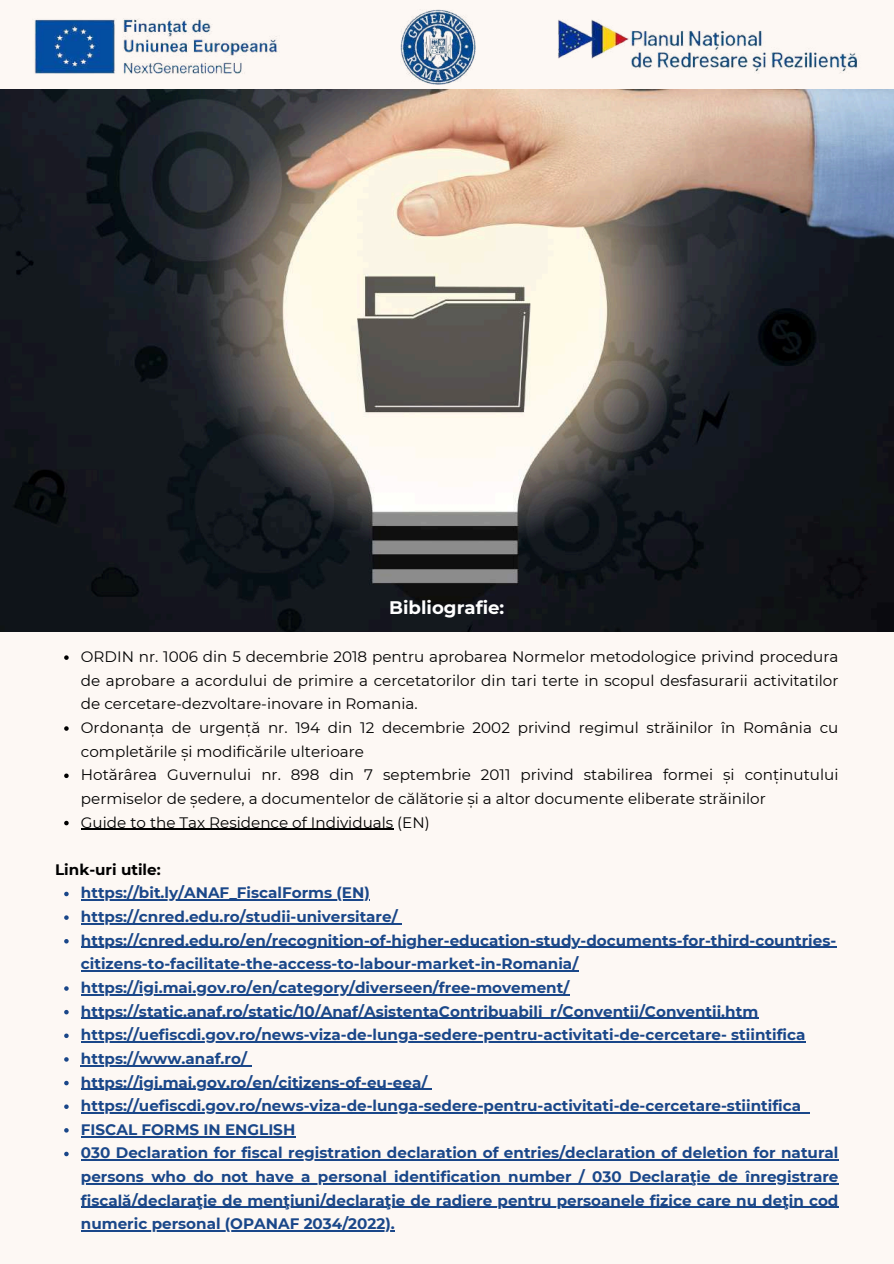
<style>
.page{position:relative;width:894px;height:1264px;background:#fff}
.page>*{position:absolute;margin:0;border:0;box-sizing:border-box;transform-origin:0 0}
.t1{font:700 18.15px "Montserrat";color:#fff}
.t2{font:700 15.15px/23.7px "Montserrat";color:#1a4789}
.t3{font:15.15px/23.7px "Montserrat";color:#000}
.t4{font:700 15.15px "Montserrat";color:#000}
</style>
<div class="page">
<div style="left:0;top:0;width:893px;height:1263px;background:#fdf8f4"></div>
<img style="left:0;top:89px;width:893px;height:543px">
<svg style="left:64px;top:655px;width:5px;height:5px"></svg>
<svg style="left:64px;top:726px;width:5px;height:4px"></svg>
<svg style="left:64px;top:773px;width:5px;height:5px"></svg>
<svg style="left:64px;top:820px;width:5px;height:5px"></svg>
<hr style="left:81px;top:828px;width:312px;height:1px;background:#000">
<svg style="left:64px;top:891px;width:5px;height:5px"></svg>
<hr style="left:81px;top:899px;width:289px;height:1px;background:#1a4789">
<svg style="left:64px;top:915px;width:5px;height:4px"></svg>
<hr style="left:81px;top:923px;width:316px;height:1px;background:#1a4789">
<svg style="left:64px;top:939px;width:5px;height:4px"></svg>
<hr style="left:81px;top:946px;width:755px;height:2px;background:#1a4789">
<hr style="left:81px;top:970px;width:497px;height:1px;background:#1a4789">
<svg style="left:64px;top:986px;width:5px;height:4px"></svg>
<hr style="left:81px;top:994px;width:488px;height:1px;background:#1a4789">
<svg style="left:64px;top:1009px;width:5px;height:5px"></svg>
<hr style="left:81px;top:1017px;width:677px;height:1px;background:#1a4789">
<svg style="left:64px;top:1033px;width:5px;height:5px"></svg>
<hr style="left:81px;top:1041px;width:724px;height:1px;background:#1a4789">
<svg style="left:64px;top:1057px;width:5px;height:4px"></svg>
<hr style="left:81px;top:1065px;width:166px;height:1px;background:#1a4789">
<svg style="left:64px;top:1080px;width:5px;height:5px"></svg>
<hr style="left:81px;top:1088px;width:346px;height:1px;background:#1a4789">
<svg style="left:64px;top:1104px;width:5px;height:4px"></svg>
<hr style="left:81px;top:1112px;width:720px;height:1px;background:#1a4789">
<svg style="left:64px;top:1128px;width:5px;height:4px"></svg>
<hr style="left:81px;top:1135px;width:214px;height:2px;background:#1a4789">
<svg style="left:64px;top:1151px;width:5px;height:5px"></svg>
<hr style="left:81px;top:1159px;width:757px;height:1px;background:#1a4789">
<hr style="left:81px;top:1183px;width:757px;height:1px;background:#1a4789">
<hr style="left:81px;top:1206px;width:757px;height:1px;background:#1a4789">
<hr style="left:81px;top:1230px;width:314px;height:1px;background:#1a4789">
<img style="left:34px;top:19px;width:244px;height:55px">
<img style="left:400px;top:9px;width:75px;height:76px">
<img style="left:558px;top:20px;width:299px;height:53px">
<p class="t1" style="left:389px;top:596px;width:117px">Bibliografie:</p>
<p class="t3" style="left:81px;top:645px;width:758px">ORDIN nr. 1006 din 5 decembrie 2018 pentru aprobarea Normelor metodologice privind procedura de aprobare a acordului de primire a cercetatorilor din tari terte in scopul desfasurarii activitatilor de cercetare-dezvoltare-inovare in Romania.<br>Ordonanța de urgență nr. 194 din 12 decembrie 2002 privind regimul străinilor în România cu completările și modificările ulterioare<br>Hotărârea Guvernului nr. 898 din 7 septembrie 2011 privind stabilirea formei și conținutului permiselor de ședere, a documentelor de călătorie și a altor documente eliberate străinilor<br>Guide to the Tax Residence of Individuals (EN)</p>
<p class="t4" style="left:55px;top:860px;width:107px">Link-uri utile:</p>
<p class="t2" style="left:81px;top:881px;width:758px">https://bit.ly/ANAF_FiscalForms (EN)<br>https://cnred.edu.ro/studii-universitare/ https://cnred.edu.ro/en/recognition-of-higher-education-study-documents-for-third-countries&shy;citizens-to-facilitate-the-access-to-labour-market-in-Romania/ https://igi.mai.gov.ro/en/category/diverseen/free-movement/ https://static.anaf.ro/static/10/Anaf/AsistentaContribuabili_r/Conventii/Conventii.htm https://uefiscdi.gov.ro/news-viza-de-lunga-sedere-pentru-activitati-de-cercetare- stiintifica https://www.anaf.ro/<br>https://igi.mai.gov.ro/en/citizens-of-eu-eea/ https://uefiscdi.gov.ro/news-viza-de-lunga-sedere-pentru-activitati-de-cercetare-stiintifica FISCAL FORMS IN ENGLISH<br>030 Declaration for fiscal registration declaration of entries/declaration of deletion for natural persons who do not have a personal identification number / 030 Declaraţie de înregistrare fiscală/declaraţie de menţiuni/declaraţie de radiere pentru persoanele fizice care nu deţin cod numeric personal (OPANAF 2034/2022).</p>
</div>
